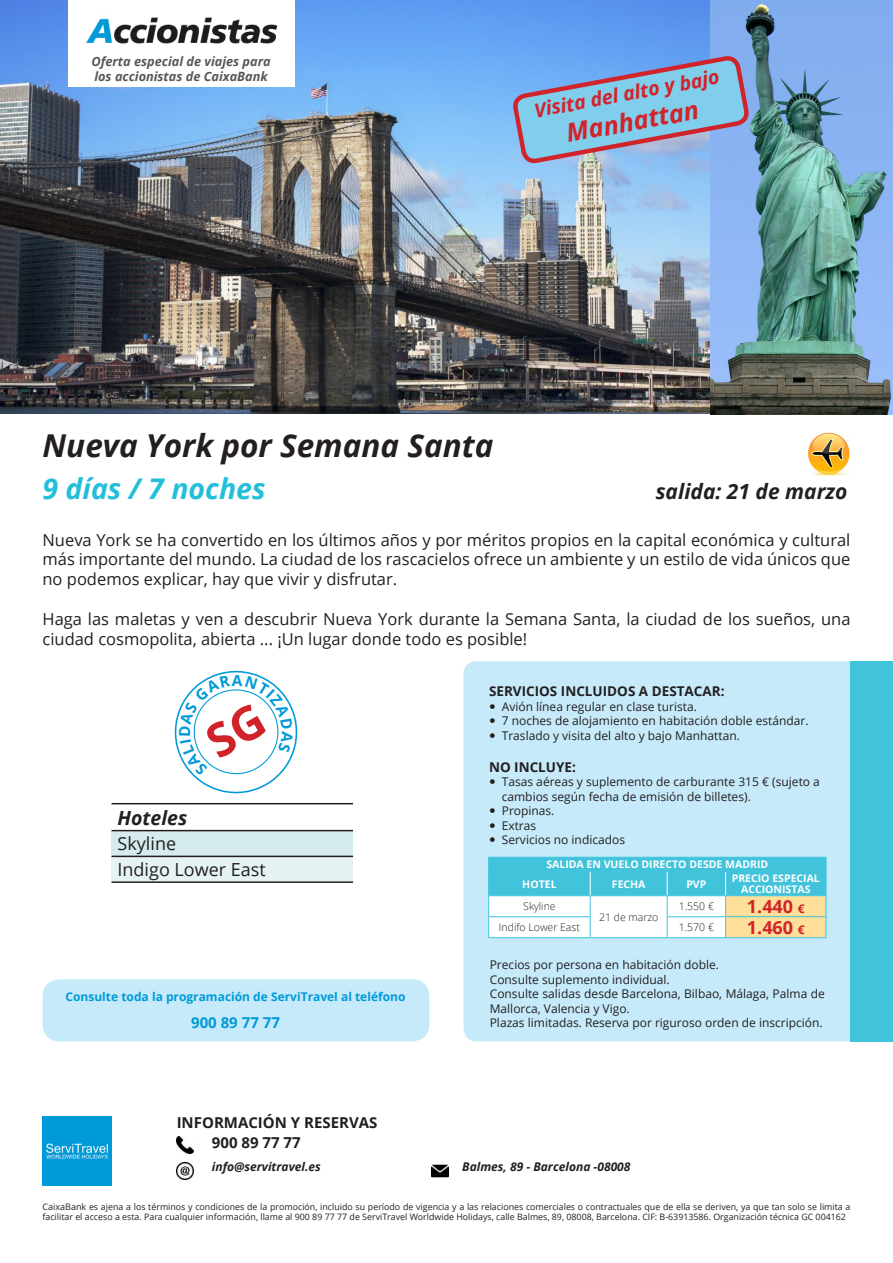
<style>
.page{position:relative;width:893px;height:1263px;background:#fff}
.page>*{position:absolute;margin:0;border:0;box-sizing:border-box;transform-origin:0 0}
.Capçalera_-_Títol{font:italic 700 31.5px "Open Sans";color:#231f20}
.Capçalera_-_Títol-2{font:italic 700 28.5px "Open Sans";color:#23bfda}
.Capçalera_-_Títol-3{font:italic 700 25.35px "Open Sans";color:#d1232a}
.Capçalera_-_Títol-4{font:italic 700 21px "Open Sans";color:#231f20}
.Capçalera_-_Títol-5{font:italic 700 19.5px "Open Sans";color:#d1232a}
.t1{font:italic 700 19.5px "Open Sans";color:#231f20}
.Itinerari{font:18px "Open Sans";color:#231f20}
.Preu_Especial{font:700 18px "Open Sans";color:#d1232a}
.Introducció{font:16.5px/19.8px "Open Sans";color:#231f20;text-align:justify}
.t2{font:700 15px "Open Sans";color:#231f20}
.Itinerari-2{font:700 15px "Open Sans";color:#009ad8}
.A_destacar_-_Títol{font:700 13.5px "Open Sans";color:#231f20}
.t3{font:italic 700 12.75px "Open Sans";color:#57585a}
.A_destacar_-_Item{font:12px/14.4px "Open Sans";color:#231f20}
.Notes{font:12px/14.4px "Open Sans";color:#231f20}
.Itinerari-3{font:700 12px "Open Sans";color:#009ad8}
.t4{font:italic 700 12px "Open Sans";color:#231f20}
.Preus_Titol{font:700 10.5px/10.5px "Open Sans";color:#fff;text-align:center}
.Preus{font:300 10.5px "Open Sans";color:#231f20}
.t5{font:8.85px/10.6px "Open Sans";color:#231f20}
.s1{font-size:12px}
.s2{font-size:9px}
</style>
<div class="page">
<img style="left:1px;top:0;width:892px;height:414px">
<div style="left:112px;top:831px;width:241px;height:25px;background:#d5ebee"></div>
<div style="left:112px;top:856px;width:241px;height:26px;background:#e6f3f5"></div>
<hr style="left:112px;top:803px;width:241px;height:1px;background:#231f20">
<hr style="left:112px;top:830px;width:241px;height:1px;background:#231f20">
<hr style="left:112px;top:856px;width:241px;height:1px;background:#231f20">
<hr style="left:112px;top:881px;width:241px;height:2px;background:#231f20">
<img style="left:808px;top:433px;width:42px;height:42px">
<img style="left:43px;top:1116px;width:68px;height:69px">
<img style="left:177px;top:1136px;width:17px;height:18px">
<img style="left:177px;top:1162px;width:17px;height:17px">
<img style="left:432px;top:1164px;width:17px;height:14px">
<div style="left:463px;top:661px;width:430px;height:380px;background:#c6eafa;border-radius:13px"></div>
<div style="left:850px;top:661px;width:43px;height:380px;background:#42c3dc"></div>
<svg style="left:488px;top:857px;width:339px;height:81px;background:#9edbde"></svg>
<svg style="left:514px;top:19px;width:234px;height:181px;background:#85b1e1"></svg>
<div style="left:43px;top:979px;width:386px;height:62px;background:#c6eafa;border-radius:17px"></div>
<img style="left:68px;top:0;width:226px;height:52px">
<div style="left:68px;top:52px;width:226px;height:35px;background:#fff"></div>
<svg style="left:174px;top:670px;width:124px;height:124px"></svg>
<p class="t3" style="left:91px;top:52px;width:181px">Oferta especial de viajes para</p>
<p class="t3" style="left:94px;top:67px;width:175px">los accionistas de CaixaBank</p>
<p class="Capçalera_-_Títol-5" style="left:532px;top:98px;width:189px;rotate:-11deg">Visita del alto y bajo</p>
<p class="Capçalera_-_Títol-3" style="left:563px;top:116px;width:136px;rotate:-11deg">Manhattan</p>
<p class="Capçalera_-_Títol" style="left:43px;top:423px;width:452px">Nueva York por Semana Santa</p>
<p class="Capçalera_-_Títol-2" style="left:43px;top:469px;width:225px">9 días / 7 noches</p>
<p class="Capçalera_-_Títol-4" style="left:656px;top:477px;width:193px">salida: 21 de marzo</p>
<p class="Introducció" style="left:43px;top:529px;width:809px">Nueva York se ha convertido en los últimos años y por méritos propios en la capital económica y cultural más importante del mundo. La ciudad de los rascacielos ofrece un ambiente y un estilo de vida únicos que no podemos explicar, hay que vivir y disfrutar.</p>
<p class="Introducció" style="left:43px;top:608px;width:809px">Haga las maletas y ven a descubrir Nueva York durante la Semana Santa, la ciudad de los sueños, una ciudad cosmopolita, abierta ... ¡Un lugar donde todo es posible!</p>
<p class="t1" style="left:118px;top:804px;width:71px">Hoteles</p>
<p class="Itinerari" style="left:118px;top:831px;width:60px">Skyline</p>
<p class="Itinerari" style="left:118px;top:857px;width:150px">Indigo Lower East</p>
<p class="Itinerari-3" style="left:66px;top:988px;width:342px">Consulte toda la programación de ServiTravel al teléfono</p>
<p class="Itinerari-2" style="left:191px;top:1012px;width:90px">900 89 77 77</p>
<p class="A_destacar_-_Títol" style="left:489px;top:682px;width:237px">SERVICIOS INCLUIDOS A DESTACAR:</p>
<p class="A_destacar_-_Item" style="left:502px;top:699px;width:197px">Avión línea regular en clase turista.</p>
<p class="A_destacar_-_Item" style="left:502px;top:713px;width:308px">7 noches de alojamiento en habitación doble estándar.</p>
<p class="A_destacar_-_Item" style="left:502px;top:728px;width:240px">Traslado y visita del alto y bajo Manhattan.</p>
<p class="A_destacar_-_Títol" style="left:489px;top:757px;width:88px">NO INCLUYE:</p>
<p class="A_destacar_-_Item" style="left:502px;top:774px;width:320px">Tasas aéreas y suplemento de carburante 315 € (sujeto a cambios según fecha de emisión de billetes).</p>
<p class="A_destacar_-_Item" style="left:502px;top:803px;width:54px">Propinas.</p>
<p class="A_destacar_-_Item" style="left:502px;top:818px;width:36px">Extras</p>
<p class="A_destacar_-_Item" style="left:502px;top:832px;width:125px">Servicios no indicados</p>
<p class="Preus_Titol" style="left:546px;top:859px;width:223px">SALIDA EN VUELO DIRECTO DESDE MADRID</p>
<p class="Preus_Titol" style="left:522px;top:878px;width:36px">HOTEL</p>
<p class="Preus_Titol" style="left:612px;top:878px;width:35px">FECHA</p>
<p class="Preus_Titol" style="left:686px;top:878px;width:22px">PVP</p>
<p class="Preus_Titol" style="left:732px;top:873px;width:90px">PRECIO ESPECIAL<br>ACCIONISTAS</p>
<p class="Preus" style="left:523px;top:899px;width:34px">Skyline</p>
<p class="Preus" style="left:599px;top:910px;width:61px">21 de marzo</p>
<p class="Preus" style="left:679px;top:899px;width:37px">1.550 €</p>
<p class="Preu_Especial" style="left:747px;top:894px;width:59px">1.440 <span class="s1">€</span></p>
<p class="Preus" style="left:499px;top:920px;width:82px">Indifo Lower East</p>
<p class="Preus" style="left:679px;top:920px;width:37px">1.570 €</p>
<p class="Preu_Especial" style="left:747px;top:915px;width:59px">1.460 <span class="s1">€</span></p>
<p class="Notes" style="left:490px;top:957px;width:231px">Precios por persona en habitación doble.</p>
<p class="Notes" style="left:490px;top:972px;width:181px">Consulte suplemento individual.</p>
<p class="Notes" style="left:490px;top:986px;width:337px">Consulte salidas desde Barcelona, Bilbao, Málaga, Palma de<br>Mallorca, Valencia y Vigo.</p>
<p class="Notes" style="left:490px;top:1015px;width:334px">Plazas limitadas. Reserva por riguroso orden de inscripción.</p>
<p class="t2" style="left:177px;top:1111px;width:202px">INFORMACIÓN Y RESERVAS</p>
<p class="t2" style="left:212px;top:1132px;width:90px">900 89 77 77</p>
<p class="t4" style="left:212px;top:1158px;width:110px">info@servitravel.es</p>
<p class="t4" style="left:462px;top:1158px;width:170px">Balmes, 89 - Barcelona -08008</p>
<p class="t5" style="left:43px;top:1201px;width:809px"><span class="s2">CaixaBank</span> es ajena a los términos y condiciones de la promoción, incluido su período de vigencia y a las relaciones comerciales o contractuales que de ella se deriven, ya que tan solo se limita a facilitar el acceso a esta. Para cualquier información, llame al 900 89 77 77 de ServiTravel Worldwide Holidays, calle Balmes, 89, 08008, Barcelona. CIF: B-63913586. Organización técnica GC 004162</p>
</div>
